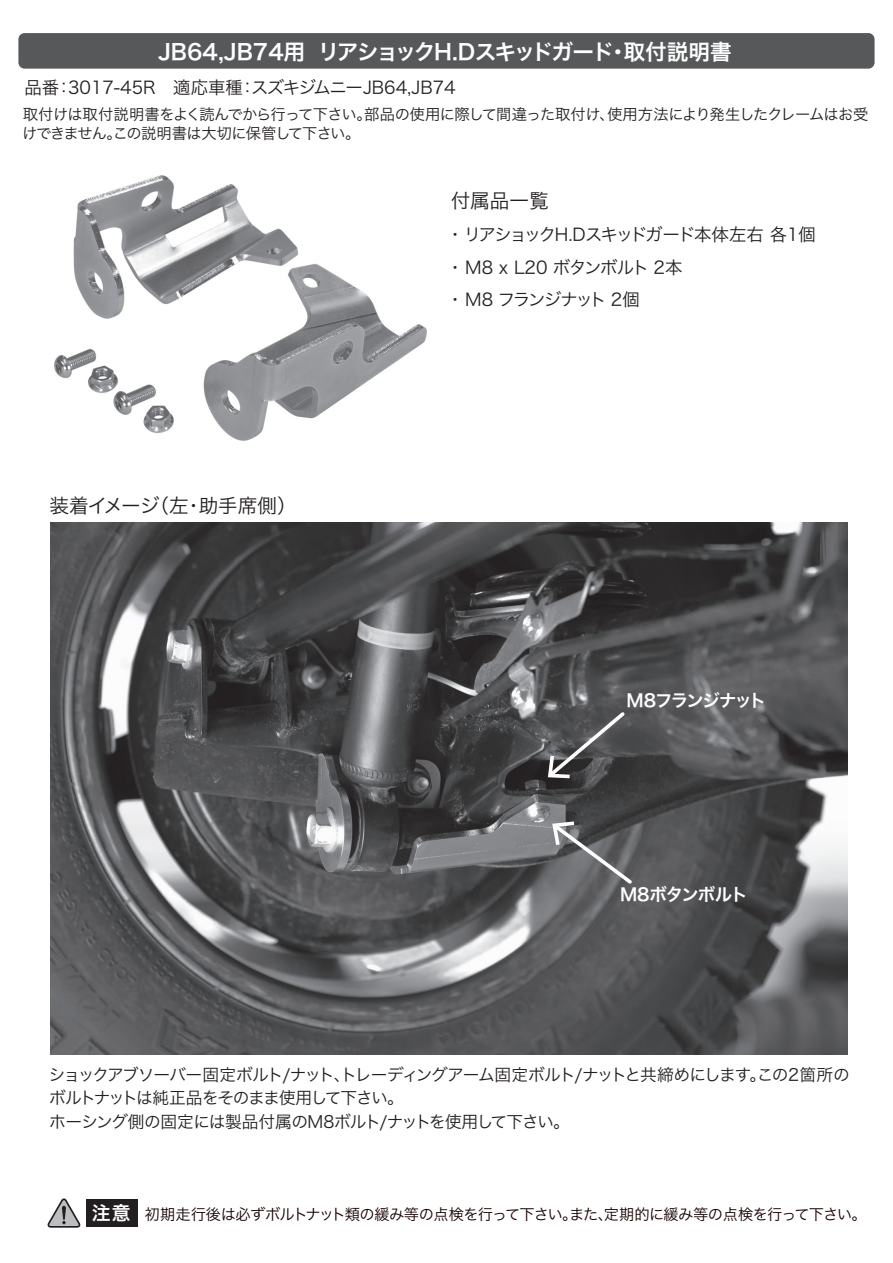
<style>
.page{position:relative;width:893px;height:1263px;background:#fff}
.page>*{position:absolute;margin:0;border:0;box-sizing:border-box;transform-origin:0 0}
.t1{font:21.6px "Hira Kaku Pro W6";letter-spacing:-.025em;color:#fff}
.t2{font:19.65px "Hira Kaku Pro W3";color:#231f20}
.t3{font:17.4px/32.7px "Hira Kaku Pro W3";letter-spacing:-.08em;color:#231f20}
.t4{font:17.4px "Hira Kaku Pro W3";color:#231f20}
.t5{font:17.4px "Hira Kaku Pro W6";letter-spacing:-.085em;color:#fff}
.t6{font:17.4px "Hira Kaku Pro W6";letter-spacing:-.06em;color:#fff}
.t7{font:16.8px/23.4px "Hira Kaku Pro W3";letter-spacing:-.06em;color:#231f20}
.t8{font:15.3px/19.6px "Hira Kaku Pro W3";letter-spacing:-.045em;color:#231f20}
.t9{font:15.3px "Hira Kaku Pro W3";letter-spacing:-.04em;color:#170000}
.s1{font-family:"Hira Kaku Pro W6";font-size:18.75px;color:#fff}
</style>
<div class="page">
<div style="left:86px;top:1199px;width:52px;height:28px;background:#231f20"></div>
<svg style="left:48px;top:1198px;width:33px;height:30px"></svg>
<img style="left:50px;top:523px;width:798px;height:531px">
<svg style="left:550px;top:821px;width:85px;height:66px;background:#6e6f71"></svg>
<svg style="left:546px;top:709px;width:82px;height:71px;background:#5a5a5b"></svg>
<img style="left:54px;top:176px;width:373px;height:265px">
<div style="left:18px;top:33px;width:857px;height:36px;background:#57585a;border-radius:6px"></div>
<p class="t1" style="left:158px;top:32px;width:575px">JB64,JB74用 リアショックH.Dスキッドガード・取付説明書</p>
<p class="t4" style="left:24px;top:72px;width:433px">品番：3017-45R　適応車種：スズキジムニーJB64,JB74</p>
<p class="t8" style="left:22px;top:103px;width:848px">取付けは取付説明書をよく読んでから行って下さい。部品の使用に際して間違った取付け、使用方法により発生したクレームはお受けできません。この説明書は大切に保管して下さい。</p>
<p class="t2" style="left:49px;top:488px;width:249px">装着イメージ（左・助手席側）</p>
<p class="t2" style="left:451px;top:183px;width:100px">付属品一覧</p>
<p class="t3" style="left:446px;top:217px;width:371px">・ リアショックH.Dスキッドガード本体左右 各1個・ M8 x L20 ボタンボルト 2本<br>・ M8 フランジナット 2個</p>
<p class="t5" style="left:627px;top:685px;width:141px">M8フランジナット</p>
<p class="t6" style="left:620px;top:879px;width:129px">M8ボタンボルト</p>
<p class="t7" style="left:49px;top:1061px;width:803px">ショックアブソーバー固定ボルト/ナット、トレーディングアーム固定ボルト/ナットと共締めにします。この2箇所のボルトナットは純正品をそのまま使用して下さい。<br>ホーシング側の固定には製品付属のM8ボルト/ナットを使用して下さい。</p>
<p class="t9" style="left:92px;top:1200px;width:776px"><span class="s1">注意</span> 初期走行後は必ずボルトナット類の緩み等の点検を行って下さい。また、定期的に緩み等の点検を行って下さい。</p>
</div>
